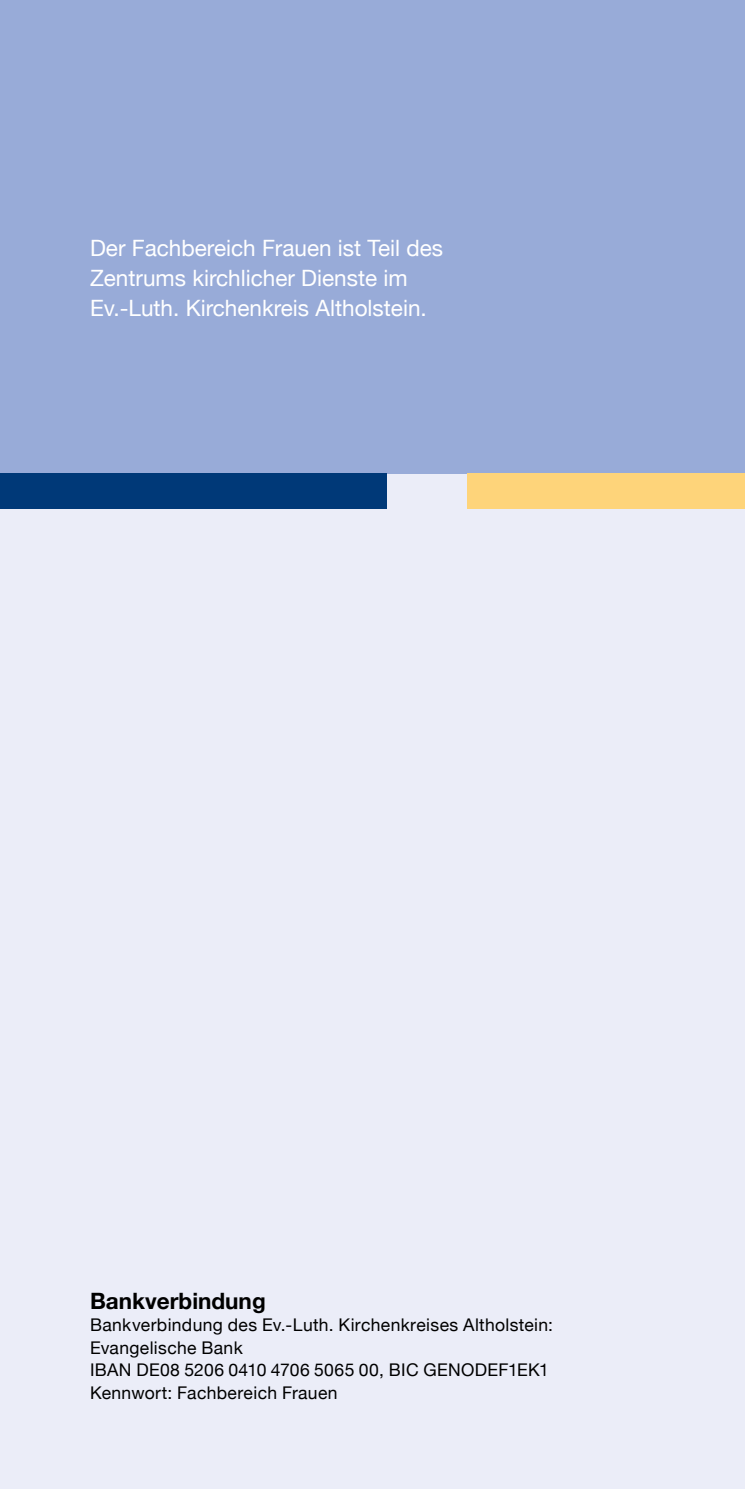
<style>
.page{position:relative;width:745px;height:1489px;background:#fff}
.page>*{position:absolute;margin:0;border:0;box-sizing:border-box;transform-origin:0 0}
.t1{font:22.5px/30px "Helvetica Neue";color:#fff}
.t2{font:700 22.5px "Helvetica Neue";color:#000}
.t3{font:17.5px/22.5px "Helvetica Neue";letter-spacing:.02em;color:#000}
</style>
<div class="page">
<div style="left:0;top:0;width:744px;height:1488px;background:#ebedf8"></div>
<div style="left:0;top:0;width:744px;height:473px;background:#98abd8"></div>
<div style="left:467px;top:473px;width:277px;height:36px;background:#fed47a"></div>
<div style="left:0;top:473px;width:386px;height:36px;background:#003978"></div>
<p class="t1" style="left:90px;top:235px;width:354px">Der Fachbereich Frauen ist Teil des<br>Zentrums kirchlicher Dienste im<br>Ev.-Luth. Kirchenkreis Altholstein.</p>
<p class="t2" style="left:90px;top:1283px;width:177px">Bankverbindung</p>
<p class="t3" style="left:90px;top:1314px;width:464px">Bankverbindung des Ev.-Luth. Kirchenkreises Altholstein:<br>Evangelische Bank<br>IBAN DE08 5206 0410 4706 5065 00, BIC GENODEF1EK1<br>Kennwort: Fachbereich Frauen</p>
</div>
